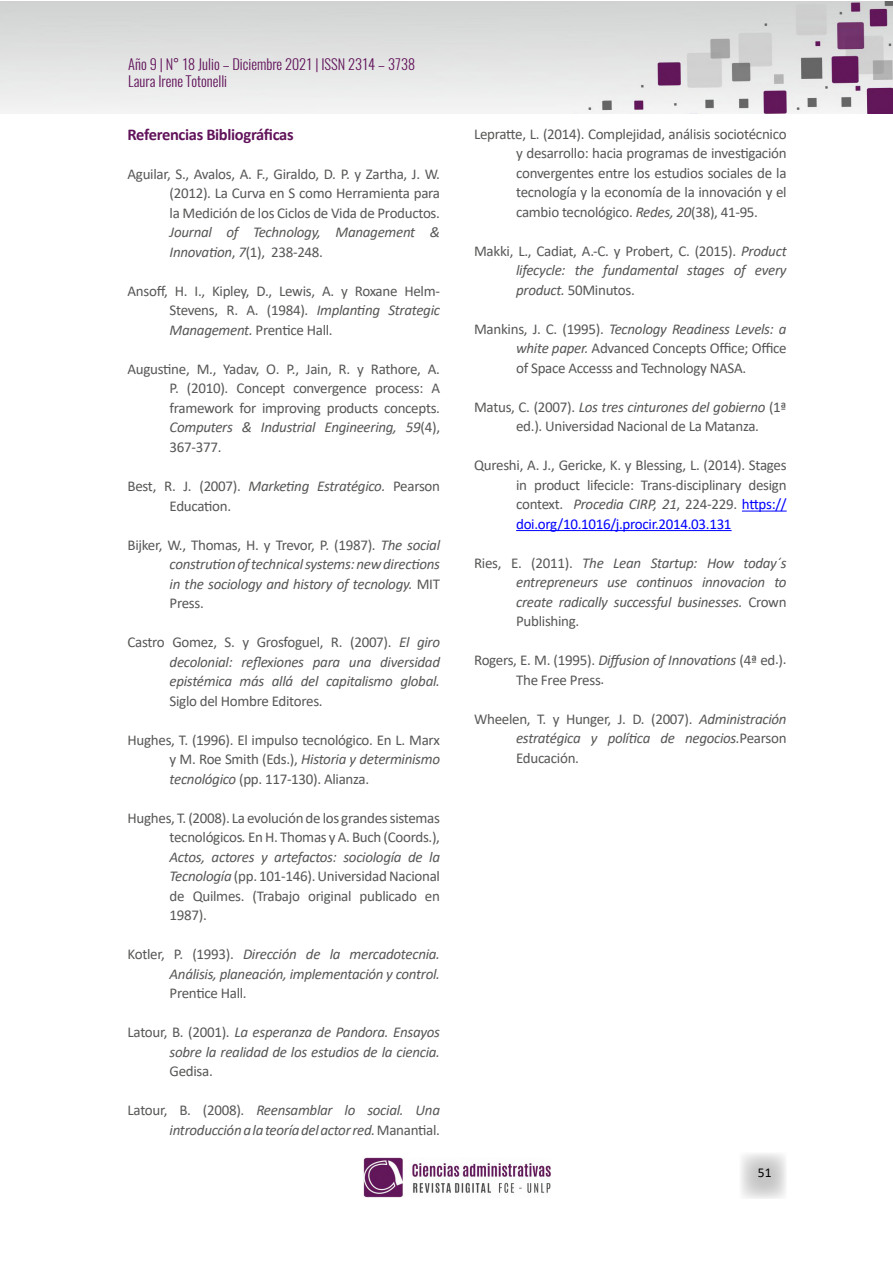
<style>
.page{position:relative;width:893px;height:1263px;background:#fff}
.page>*{position:absolute;margin:0;border:0;box-sizing:border-box;transform-origin:0 0}
.t1{font:700 16.5px "Calibri";letter-spacing:-.02em;color:#61135a}
.t2{font:15px/19.5px "Calibri";letter-spacing:-.02em;color:#575756;text-align:justify}
.t3{font:italic 15px/19.5px "Calibri";letter-spacing:-.02em;color:#575756;text-align:justify}
.t4{font:300 14.4px/17.2px "Oswald";color:#61135a}
.t5{font:13.5px "Calibri";color:#000}
.s1{font-style:normal}
.s2{font-style:italic}
.s3{color:#00f}
</style>
<div class="page">
<svg style="left:741px;top:1153px;width:45px;height:46px"></svg>
<img style="left:0;top:1px;width:893px;height:112px">
<img style="left:363px;top:1157px;width:188px;height:41px">
<hr style="left:742px;top:511px;width:45px;height:1px;background:#00f">
<hr style="left:516px;top:530px;width:216px;height:1px;background:#00f">
<p class="t4" style="left:128px;top:53px;width:288px">Año 9 | N° 18 Julio – Diciembre 2021 | ISSN 2314 – 3738<br>Laura Irene Totonelli</p>
<p class="t1" style="left:128px;top:123px;width:168px">Referencias Bibliográficas</p>
<p class="t2" style="left:170px;top:164px;width:272px;text-indent:-42px">Aguilar, S., Avalos, A. F., Giraldo, D. P. y Zartha, J. W. (2012). La Curva en S como Herramienta para la Medición de los Ciclos de Vida de Productos.</p>
<p class="t3" style="left:170px;top:222px;width:272px">Journal of Technology, Management &amp;<br>Innovation<span class="s1">,</span> 7<span class="s1">(1), 238-248.</span></p>
<p class="t2" style="left:170px;top:281px;width:272px;text-indent:-42px">Ansoff, H. I., Kipley, D., Lewis, A. y Roxane Helm-Stevens, R. A. (1984). <span class="s2">Implanting Strategic Management.</span> Prentice Hall.</p>
<p class="t2" style="left:170px;top:359px;width:272px;text-indent:-42px">Augustine, M., Yadav, O. P., Jain, R. y Rathore, A.<br>P. (2010). Concept convergence process: A framework for improving products concepts.<br><span class="s2">Computers &amp; Industrial Engineering, 59</span>(4), 367-377.</p>
<p class="t2" style="left:170px;top:476px;width:272px;text-indent:-42px">Best, R. J. (2007). <span class="s2">Marketing Estratégico.</span> Pearson<br>Education.</p>
<p class="t3" style="left:170px;top:534px;width:272px;text-indent:-42px"><span class="s1">Bijker, W., Thomas, H. y Trevor, P. (1987).</span> The social constrution of technical systems: new directions in the sociology and history of tecnology. <span class="s1">MIT Press.</span></p>
<p class="t3" style="left:170px;top:632px;width:272px;text-indent:-42px"><span class="s1">Castro Gomez, S. y Grosfoguel, R. (2007).</span> El giro decolonial: reflexiones para una diversidad epistémica más allá del capitalismo global.</p>
<p class="t2" style="left:170px;top:690px;width:155px">Siglo del Hombre Editores.</p>
<p class="t2" style="left:170px;top:729px;width:272px;text-indent:-42px">Hughes, T. (1996). El impulso tecnológico. En L. Marx y M. Roe Smith (Eds.), <span class="s2">Historia y determinismo tecnológico</span> (pp. 117-130). Alianza.</p>
<p class="t2" style="left:170px;top:807px;width:272px;text-indent:-42px">Hughes, T. (2008). La evolución de los grandes sistemas tecnológicos<span class="s2">.</span> En H. Thomas y A. Buch (Coords.), <span class="s2">Actos, actores y artefactos: sociología de la Tecnología</span> (pp. 101-146). Universidad Nacional de Quilmes. (Trabajo original publicado en 1987).</p>
<p class="t3" style="left:128px;top:944px;width:314px;text-align:right"><span class="s1">Kotler, P. (1993).</span> Dirección de la mercadotecnia.<br>Análisis, planeación, implementación y control.</p>
<p class="t2" style="left:170px;top:983px;width:79px">Prentice Hall.</p>
<p class="t3" style="left:128px;top:1022px;width:314px;text-align:right"><span class="s1">Latour, B. (2001).</span> La esperanza de Pandora. Ensayos sobre la realidad de los estudios de la ciencia.</p>
<p class="t2" style="left:170px;top:1061px;width:45px">Gedisa.</p>
<p class="t3" style="left:128px;top:1100px;width:314px;text-align:right"><span class="s1">Latour, B. (2008).</span> Reensamblar lo social. Una introducción a la teoría del actor red. <span class="s1">Manantial.</span></p>
<p class="t2" style="left:516px;top:124px;width:272px;text-indent:-42px">Lepratte, L. (2014). Complejidad, análisis sociotécnico y desarrollo: hacia programas de investigación convergentes entre los estudios sociales de la tecnología y la economía de la innovación y el cambio tecnológico. <span class="s2">Redes, 20</span>(38), 41-95.</p>
<p class="t3" style="left:516px;top:240px;width:272px;text-indent:-42px"><span class="s1">Makki, L., Cadiat, A.-C. y Probert, C. (2015).</span> Product lifecycle: the fundamental stages of every product. <span class="s1">50Minutos.</span></p>
<p class="t2" style="left:516px;top:319px;width:272px;text-indent:-42px">Mankins, J. C. (1995). <span class="s2">Tecnology Readiness Levels: a white paper.</span> Advanced Concepts Office; Office of Space Accesss and Technology NASA.</p>
<p class="t2" style="left:516px;top:397px;width:272px;text-indent:-42px">Matus, C. (2007). <span class="s2">Los tres cinturones del gobierno</span> (1ª ed.). Universidad Nacional de La Matanza.</p>
<p class="t2" style="left:516px;top:455px;width:272px;text-indent:-42px">Qureshi, A. J., Gericke, K. y Blessing, L. (2014). Stages in product lifecicle: Trans-disciplinary design context. <span class="s2">Procedia CIRP, 21</span>, 224-229. <span class="s3">https:// doi.org/10.1016/j.procir.2014.03.131</span></p>
<p class="t3" style="left:516px;top:552px;width:272px;text-indent:-42px"><span class="s1">Ries, E. (2011).</span> The Lean Startup: How today´s entrepreneurs use continuos innovacion to create radically successful businesses. <span class="s1">Crown Publishing.</span></p>
<p class="t2" style="left:516px;top:650px;width:272px;text-indent:-42px">Rogers, E. M. (1995). <span class="s2">Diffusion of Innovations</span> (4ª ed.).<br>The Free Press.</p>
<p class="t2" style="left:516px;top:709px;width:272px;text-indent:-42px">Wheelen, T. y Hunger, J. D. (2007). <span class="s2">Administración estratégica y política de negocios.</span>Pearson Educación.</p>
<p class="t5" style="left:758px;top:1163px;width:15px">51</p>
</div>
